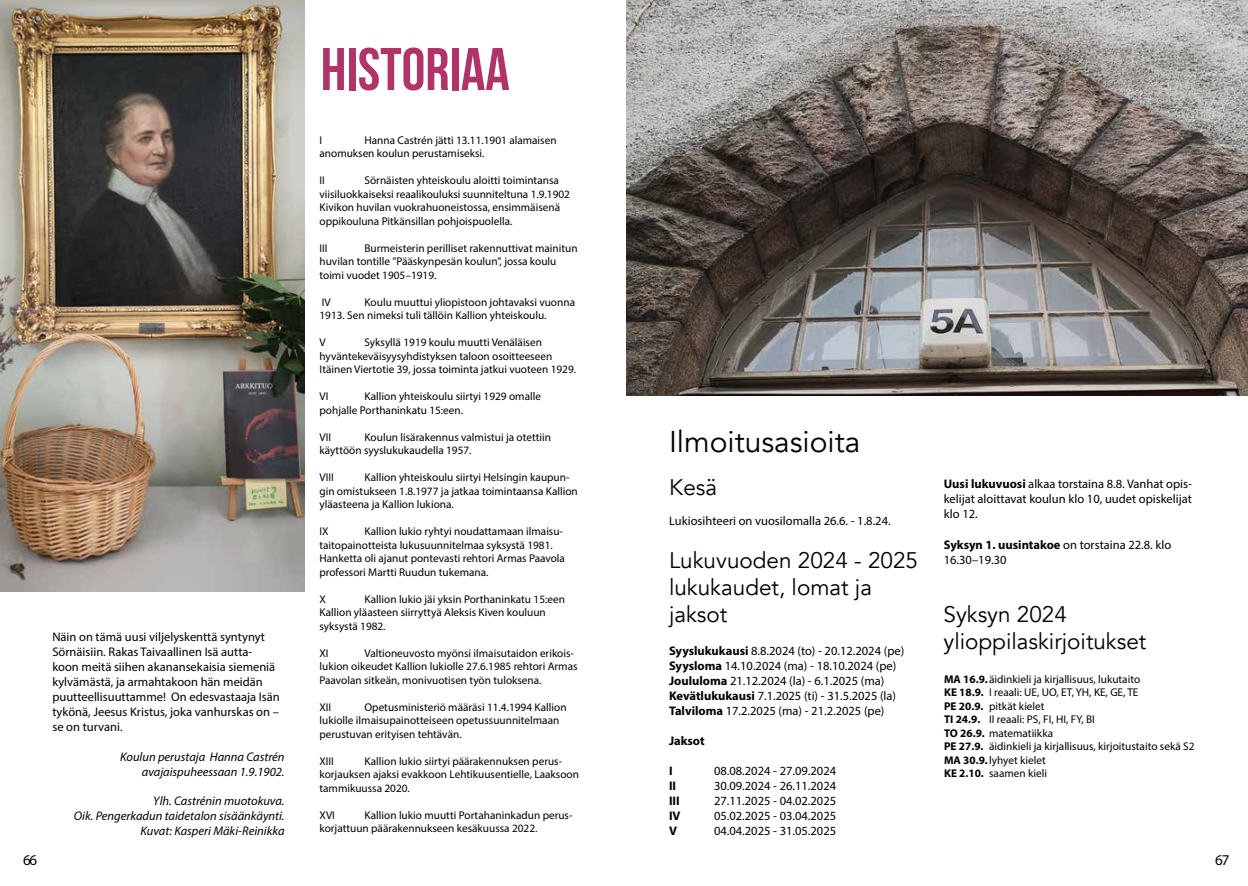
<style>
.page{position:relative;width:1248px;height:886px;background:#fff}
.page>*{position:absolute;margin:0;border:0;box-sizing:border-box;transform-origin:0 0}
.t1{font:60px "Bebas Neue";color:#b03468}
.t2{font:30px "Avenir";color:#000}
.t3{font:22.5px/27px "Avenir";color:#000}
.t4{font:15px "Myriad Pro";color:#000}
.t5{font:12.5px/15px "Myriad Pro";color:#000}
.t6{font:italic 12.5px/15px "Myriad Pro";color:#000;text-align:right}
.t7{font:700 12.5px "Myriad Pro";color:#000}
.t8{font:11.25px/13.5px "Myriad Pro";color:#000}
.s1{font-weight:700}
</style>
<div class="page">
<img style="left:0;top:2px;width:304px;height:590px">
<img style="left:626px;top:0;width:621px;height:395px">
<p class="t5" style="left:52px;top:629px;width:229px">Näin on tämä uusi viljelyskenttä syntynyt Sörnäisiin. Rakas Taivaallinen Isä autta&shy;koon meitä siihen akanansekaisia siemeniä kylvämästä, ja armahtakoon hän meidän puutteellisuuttamme! On edesvastaaja Isän tykönä, Jeesus Kristus, joka vanhurskas on – se on turvani.</p>
<p class="t6" style="left:120px;top:749px;width:166px">Koulun perustaja Hanna Castrén avajaispuheessaan 1.9.1902.</p>
<p class="t6" style="left:74px;top:792px;width:212px">Ylh. Castrénin muotokuva.<br>Oik. Pengerkadun taidetalon sisäänkäynti.<br>Kuvat: Kasperi Mäki-Reinikka</p>
<h1 class="t1" style="left:321px;top:36px;width:190px">HISTORIAA</h1>
<p class="t8" style="left:319px;top:133px;width:4px">I</p>
<p class="t8" style="left:319px;top:133px;width:238px;text-indent:45px">Hanna Castrén jätti 13.11.1901 alamaisen anomuksen koulun perustamiseksi.</p>
<p class="t8" style="left:319px;top:173px;width:7px">II</p>
<p class="t8" style="left:319px;top:173px;width:252px;text-indent:45px">Sörnäisten yhteiskoulu aloitti toimintansa viisiluokkaiseksi reaalikouluksi suunniteltuna 1.9.1902<br>Kivikon huvilan vuokrahuoneistossa, ensimmäisenä oppikouluna Pitkänsillan pohjoispuolella.</p>
<p class="t8" style="left:319px;top:241px;width:10px">III</p>
<p class="t8" style="left:319px;top:241px;width:259px;text-indent:45px">Burmeisterin perilliset rakennuttivat mainitun huvilan tontille ”Pääskynpesän koulun”, jossa koulu toimi vuodet 1905–1919.</p>
<p class="t8" style="left:322px;top:295px;width:10px">IV</p>
<p class="t8" style="left:319px;top:295px;width:257px;text-indent:45px">Koulu muuttui yliopistoon johtavaksi vuonna<br>1913. Sen nimeksi tuli tällöin Kallion yhteiskoulu.</p>
<p class="t8" style="left:319px;top:335px;width:8px">V</p>
<p class="t8" style="left:319px;top:335px;width:258px;text-indent:45px">Syksyllä 1919 koulu muutti Venäläisen hyväntekeväisyysyhdistyksen taloon osoitteeseen<br>Itäinen Viertotie 39, jossa toiminta jatkui vuoteen 1929.</p>
<p class="t8" style="left:319px;top:389px;width:10px">VI</p>
<p class="t8" style="left:319px;top:389px;width:223px;text-indent:45px">Kallion yhteiskoulu siirtyi 1929 omalle pohjalle Porthaninkatu 15:een.</p>
<p class="t8" style="left:319px;top:430px;width:13px">VII</p>
<p class="t8" style="left:319px;top:430px;width:233px;text-indent:45px">Koulun lisärakennus valmistui ja otettiin käyttöön syyslukukaudella 1957.</p>
<p class="t8" style="left:319px;top:470px;width:16px">VIII</p>
<p class="t8" style="left:319px;top:470px;width:260px;text-indent:45px">Kallion yhteiskoulu siirtyi Helsingin kaupun&shy;gin omistukseen 1.8.1977 ja jatkaa toimintaansa Kallion yläasteena ja Kallion lukiona.</p>
<p class="t8" style="left:319px;top:524px;width:11px">IX</p>
<p class="t8" style="left:319px;top:524px;width:247px;text-indent:45px">Kallion lukio ryhtyi noudattamaan ilmaisu&shy;taitopainotteista lukusuunnitelmaa syksystä 1981.<br>Hanketta oli ajanut pontevasti rehtori Armas Paavola professori Martti Ruudun tukemana.</p>
<p class="t8" style="left:319px;top:592px;width:8px">X</p>
<p class="t8" style="left:319px;top:592px;width:247px;text-indent:45px">Kallion lukio jäi yksin Porthaninkatu 15:een<br>Kallion yläasteen siirryttyä Aleksis Kiven kouluun syksystä 1982.</p>
<p class="t8" style="left:319px;top:646px;width:11px">XI</p>
<p class="t8" style="left:319px;top:646px;width:259px;text-indent:45px">Valtioneuvosto myönsi ilmaisutaidon erikois&shy;lukion oikeudet Kallion lukiolle 27.6.1985 rehtori Armas<br>Paavolan sitkeän, monivuotisen työn tuloksena.</p>
<p class="t8" style="left:319px;top:700px;width:13px">XII</p>
<p class="t8" style="left:319px;top:700px;width:248px;text-indent:45px">Opetusministeriö määräsi 11.4.1994 Kallion lukiolle ilmaisupainotteiseen opetussuunnitelmaan perustuvan erityisen tehtävän.</p>
<p class="t8" style="left:319px;top:754px;width:16px">XIII</p>
<p class="t8" style="left:319px;top:754px;width:261px;text-indent:45px">Kallion lukio siirtyi päärakennuksen perus&shy;korjauksen ajaksi evakkoon Lehtikuusentielle, Laaksoon tammikuussa 2020.</p>
<p class="t8" style="left:319px;top:808px;width:17px">XVI</p>
<p class="t8" style="left:319px;top:808px;width:254px;text-indent:45px">Kallion lukio muutti Portahaninkadun perus&shy;korjattuun päärakennukseen kesäkuussa 2022.</p>
<h2 class="t2" style="left:669px;top:424px;width:193px">Ilmoitusasioita</h2>
<h3 class="t3" style="left:669px;top:474px;width:49px">Kesä</h3>
<p class="t5" style="left:669px;top:513px;width:223px">Lukiosihteeri on vuosilomalla 26.6. - 1.8.24.</p>
<h3 class="t3" style="left:669px;top:547px;width:250px">Lukuvuoden 2024 - 2025 lukukaudet, lomat ja jaksot</h3>
<p class="t5" style="left:669px;top:643px;width:237px"><span class="s1">Syyslukukausi</span> 8.8.2024 (to) - 20.12.2024 (pe)<br><span class="s1">Syysloma</span> 14.10.2024 (ma) - 18.10.2024 (pe)<br><span class="s1">Joululoma</span> 21.12.2024 (la) - 6.1.2025 (ma)<br><span class="s1">Kevätlukukausi</span> 7.1.2025 (ti) - 31.5.2025 (la)<br><span class="s1">Talviloma</span> 17.2.2025 (ma) - 21.2.2025 (pe)</p>
<p class="t7" style="left:669px;top:732px;width:37px">Jaksot</p>
<p class="t7" style="left:669px;top:762px;width:5px">I</p>
<p class="t5" style="left:714px;top:763px;width:124px">08.08.2024 - 27.09.2024</p>
<p class="t7" style="left:669px;top:777px;width:9px">II</p>
<p class="t5" style="left:714px;top:778px;width:124px">30.09.2024 - 26.11.2024</p>
<p class="t7" style="left:669px;top:792px;width:12px">III</p>
<p class="t5" style="left:714px;top:793px;width:124px">27.11.2025 - 04.02.2025</p>
<p class="t7" style="left:669px;top:807px;width:13px">IV</p>
<p class="t5" style="left:714px;top:808px;width:124px">05.02.2025 - 03.04.2025</p>
<p class="t7" style="left:669px;top:822px;width:9px">V</p>
<p class="t5" style="left:714px;top:823px;width:124px">04.04.2025 - 31.05.2025</p>
<p class="t5" style="left:943px;top:477px;width:250px;text-align:justify"><span class="s1">Uusi lukuvuosi</span> alkaa torstaina 8.8. Vanhat opis&shy;kelijat aloittavat koulun klo 10, uudet opiskelijat klo 12.</p>
<p class="t5" style="left:943px;top:537px;width:229px"><span class="s1">Syksyn 1. uusintakoe</span> on torstaina 22.8. klo<br>16.30–19.30</p>
<h3 class="t3" style="left:943px;top:601px;width:204px">Syksyn 2024 ylioppilaskirjoitukset</h3>
<p class="t8" style="left:944px;top:672px;width:252px"><span class="s1">MA 16.9.</span>äidinkieli ja kirjallisuus, lukutaito<br><span class="s1">KE 18.9.</span> I reaali: UE, UO, ET, YH, KE, GE, TE<br><span class="s1">PE 20.9.</span> pitkät kielet<br><span class="s1">TI 24.9.</span> II reaali: PS, FI, HI, FY, BI<br><span class="s1">TO 26.9.</span> matematiikka<br><span class="s1">PE 27.9.</span> äidinkieli ja kirjallisuus, kirjoitustaito sekä S2<br><span class="s1">MA 30.9.</span>lyhyet kielet<br><span class="s1">KE 2.10.</span> saamen kieli</p>
<h3 class="t4" style="left:23px;top:851px;width:16px">66</h3>
<h3 class="t4" style="left:1214px;top:851px;width:16px">67</h3>
</div>
